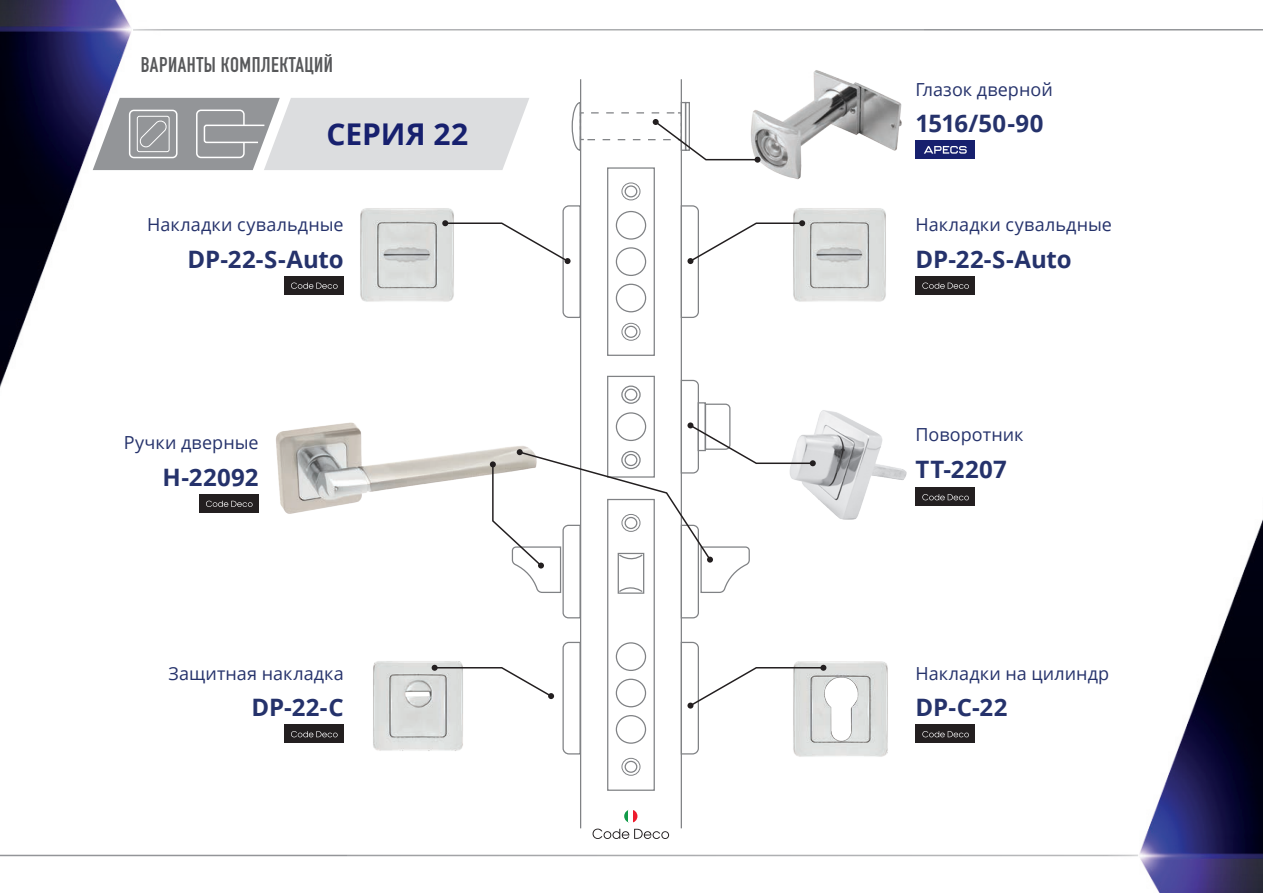
<style>
.page{position:relative;width:1263px;height:893px;background:#fff}
.page>*{position:absolute;margin:0;border:0;box-sizing:border-box;transform-origin:0 0}
.t1{font:700 30px "Open Sans";color:#17206e}
.t2{font:700 24px "Open Sans";color:#25326b}
.t3{font:700 21px "DIN Condensed";letter-spacing:.025em;color:#57585a}
.t4{font:18px "Open Sans";letter-spacing:.005em;color:#25326b}
</style>
<div class="page">
<hr style="left:0;top:855px;width:1138px;height:1px;background:#939598">
<hr style="left:133px;top:29px;width:1130px;height:2px;background:#939598">
<img style="left:347px;top:519px;width:916px;height:374px">
<img style="left:0;top:0;width:923px;height:388px">
<svg style="left:592px;top:829px;width:77px;height:10px"></svg>
<svg style="left:624px;top:809px;width:5px;height:14px"></svg>
<svg style="left:633px;top:809px;width:4px;height:14px"></svg>
<hr style="left:629px;top:809px;width:4px;height:14px;background:#fff">
<hr style="left:580px;top:79px;width:1px;height:749px;background:#808285">
<hr style="left:681px;top:79px;width:1px;height:749px;background:#808285">
<svg style="left:511px;top:101px;width:239px;height:321px"></svg>
<div style="left:284px;top:276px;width:60px;height:18px;background:#231f20"></div>
<svg style="left:291px;top:283px;width:47px;height:6px"></svg>
<div style="left:915px;top:276px;width:60px;height:18px;background:#231f20"></div>
<svg style="left:922px;top:283px;width:47px;height:6px"></svg>
<div style="left:199px;top:494px;width:60px;height:19px;background:#231f20"></div>
<svg style="left:206px;top:501px;width:47px;height:6px"></svg>
<div style="left:284px;top:725px;width:60px;height:18px;background:#231f20"></div>
<svg style="left:291px;top:731px;width:47px;height:6px"></svg>
<div style="left:915px;top:725px;width:60px;height:18px;background:#231f20"></div>
<svg style="left:922px;top:731px;width:47px;height:6px"></svg>
<div style="left:915px;top:141px;width:60px;height:18px;background:#17206e"></div>
<svg style="left:924px;top:146px;width:43px;height:8px"></svg>
<img style="left:745px;top:65px;width:159px;height:116px">
<img style="left:276px;top:416px;width:265px;height:104px">
<img style="left:789px;top:203px;width:101px;height:101px">
<img style="left:356px;top:203px;width:101px;height:101px">
<img style="left:826px;top:656px;width:66px;height:104px">
<img style="left:370px;top:656px;width:62px;height:98px">
<svg style="left:687px;top:220px;width:118px;height:44px"></svg>
<svg style="left:579px;top:112px;width:181px;height:51px"></svg>
<svg style="left:442px;top:220px;width:129px;height:44px"></svg>
<div style="left:915px;top:488px;width:60px;height:18px;background:#231f20"></div>
<svg style="left:922px;top:494px;width:47px;height:6px"></svg>
<img style="left:817px;top:410px;width:94px;height:116px">
<svg style="left:432px;top:422px;width:394px;height:369px"></svg>
<svg style="left:93px;top:98px;width:436px;height:72px"></svg>
<p class="t3" style="left:141px;top:51px;width:194px">ВАРИАНТЫ КОМПЛЕКТАЦИЙ</p>
<h1 class="t1" style="left:327px;top:113px;width:143px">СЕРИЯ 22</h1>
<p class="t4" style="left:147px;top:212px;width:198px">Накладки сувальдные</p>
<h2 class="t2" style="left:188px;top:242px;width:158px">DP-22-S-Auto</h2>
<p class="t4" style="left:124px;top:431px;width:136px">Ручки дверные</p>
<h2 class="t2" style="left:162px;top:460px;width:98px">H-22092</h2>
<p class="t4" style="left:169px;top:661px;width:177px">Защитная накладка</p>
<h2 class="t2" style="left:251px;top:690px;width:94px">DP-22-C</h2>
<p class="t4" style="left:915px;top:77px;width:139px">Глазок дверной</p>
<h2 class="t2" style="left:915px;top:106px;width:130px">1516/50-90</h2>
<p class="t4" style="left:915px;top:212px;width:198px">Накладки сувальдные</p>
<h2 class="t2" style="left:915px;top:242px;width:158px">DP-22-S-Auto</h2>
<p class="t4" style="left:915px;top:422px;width:109px">Поворотник</p>
<h2 class="t2" style="left:915px;top:452px;width:93px">TT-2207</h2>
<p class="t4" style="left:915px;top:661px;width:195px">Накладки на цилиндр</p>
<h2 class="t2" style="left:915px;top:690px;width:93px">DP-C-22</h2>
</div>
